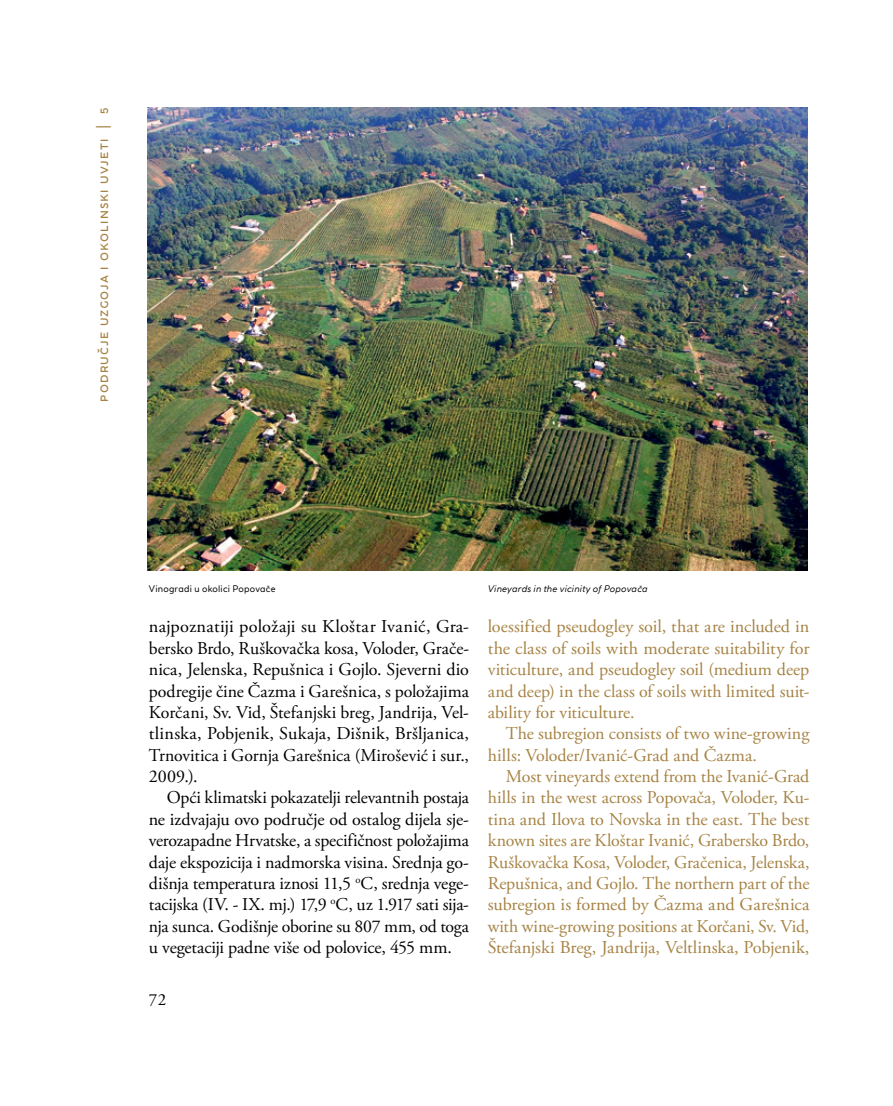
<style>
.page{position:relative;width:893px;height:1106px;background:#fff}
.page>*{position:absolute;margin:0;border:0;box-sizing:border-box;transform-origin:0 0}
.t1{font:18px/21.3px "Adobe Garamond Pro";letter-spacing:-.005em;color:#000;text-align:justify}
.t2{font:18px/21.3px "Adobe Garamond Pro";letter-spacing:-.005em;color:#a68344;text-align:justify}
.t3{font:16.95px "Adobe Garamond Pro";color:#000}
.t4{font:15px "Coco Gothic Pro";letter-spacing:.08em;color:#a68344}
.t5{font:italic 9px "Coco Gothic Pro";letter-spacing:.03em;color:#000}
.t6{font:9px "Coco Gothic Pro";letter-spacing:.025em;color:#000}
</style>
<div class="page">
<img style="left:147px;top:108px;width:661px;height:463px">
<p class="t4" style="left:92px;top:402px;width:295px;rotate:-90deg">područje uzgoja i okolinski uvjeti | 5</p>
<p class="t6" style="left:149px;top:582px;width:128px">Vinogradi u okolici Popovače</p>
<p class="t5" style="left:488px;top:582px;width:161px">Vineyards in the vicinity of Popovača</p>
<p class="t1" style="left:149px;top:616px;width:322px">najpoznatiji položaji su Kloštar Ivanić, Gra&shy;bersko Brdo, Ruškovačka kosa, Voloder, Grače&shy;nica, Jelenska, Repušnica i Gojlo. Sjeverni dio podregije čine Čazma i Garešnica, s položajima Korčani, Sv. Vid, Štefanjski breg, Jandrija, Vel&shy;tlinska, Pobjenik, Sukaja, Dišnik, Bršljanica, Trnovitica i Gornja Garešnica (Mirošević i sur., 2009.).</p>
<p class="t1" style="left:149px;top:787px;width:322px;text-indent:18px">Opći klimatski pokazatelji relevantnih postaja ne izdvajaju ovo područje od ostalog dijela sje&shy;verozapadne Hrvatske, a specifičnost položajima daje ekspozicija i nadmorska visina. Srednja go&shy;dišnja temperatura iznosi 11,5 <sup>o</sup>C, srednja vege&shy;tacijska (IV. - IX. mj.) 17,9 <sup>o</sup>C, uz 1.917 sati sija&shy;nja sunca. Godišnje oborine su 807 mm, od toga u vegetaciji padne više od polovice, 455 mm.</p>
<p class="t3" style="left:149px;top:989px;width:19px">72</p>
<p class="t2" style="left:488px;top:616px;width:323px">loessified pseudogley soil, that are included in the class of soils with moderate suitability for viticulture, and pseudogley soil (medium deep and deep) in the class of soils with limited suit&shy;ability for viticulture.</p>
<p class="t2" style="left:488px;top:723px;width:323px;text-indent:18px">The subregion consists of two wine-growing hills: Voloder/Ivanić-Grad and Čazma.</p>
<p class="t2" style="left:488px;top:766px;width:323px;text-indent:18px">Most vineyards extend from the Ivanić-Grad hills in the west across Popovača, Voloder, Ku&shy;tina and Ilova to Novska in the east. The best known sites are Kloštar Ivanić, Grabersko Brdo, Ruškovačka Kosa, Voloder, Gračenica, Jelenska, Repušnica, and Gojlo. The northern part of the subregion is formed by Čazma and Garešnica with wine-growing positions at Korčani, Sv. Vid, Štefanjski Breg, Jandrija, Veltlinska, Pobjenik,</p>
</div>
